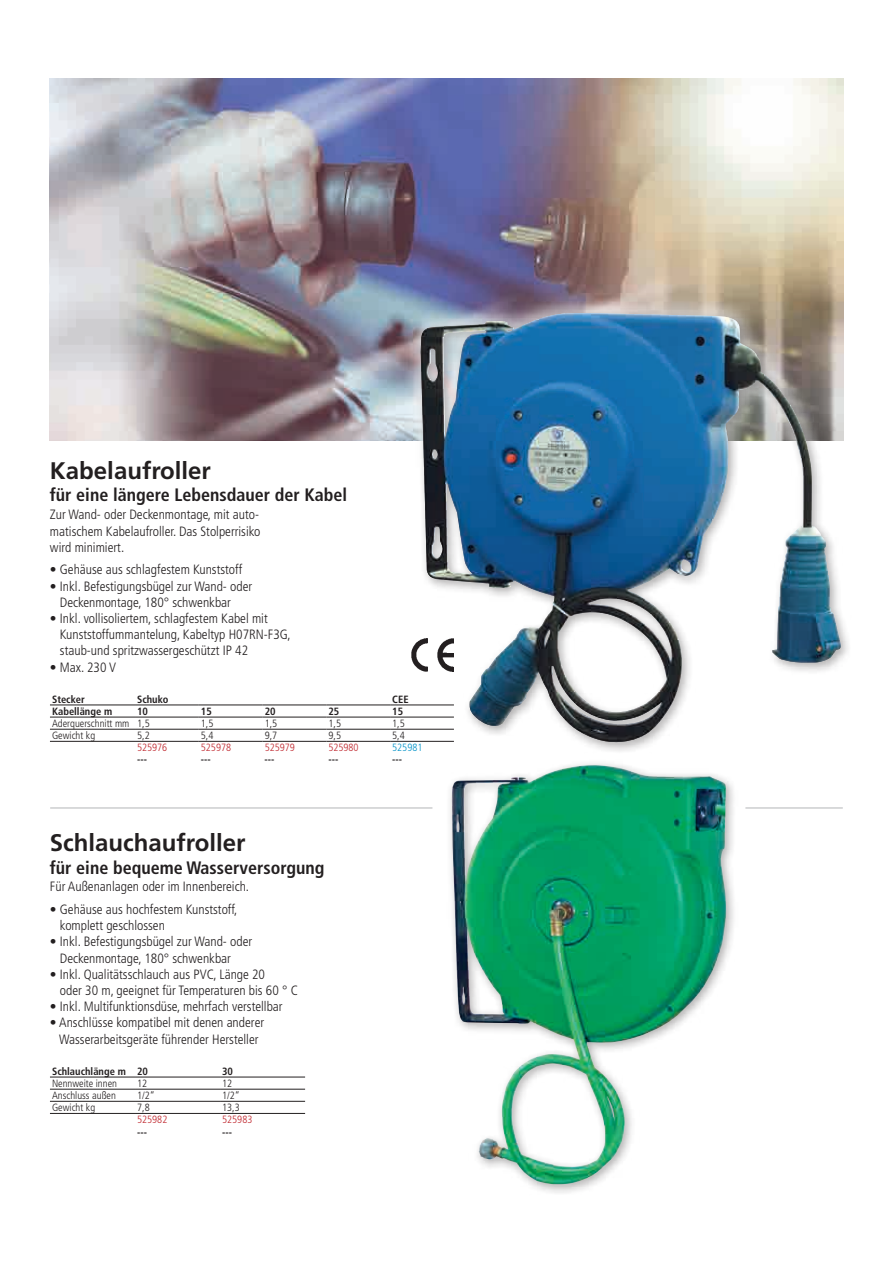
<style>
.page{position:relative;width:893px;height:1263px;background:#fff}
.page>*{position:absolute;margin:0;border:0;box-sizing:border-box;transform-origin:0 0}
.t1{font:700 24px "Frutiger LT";color:#231f20}
.t2{font:700 condensed 18px "Frutiger LT";color:#231f20}
.t3{font:300 condensed 13.5px/16.2px "Frutiger LT";color:#231f20}
.t4{font:300 condensed 10.5px "Frutiger LT";color:#231f20}
.t5{font:700 condensed 10.5px "Frutiger LT";color:#231f20}
.t6{font:300 condensed 10.5px "Frutiger LT";color:#c0262d}
.t7{font:300 condensed 10.5px "Frutiger LT";color:#0092c8}
</style>
<div class="page">
<img style="left:50px;top:79px;width:793px;height:361px">
<hr style="left:51px;top:807px;width:381px;height:1px;background:#bcbdc0">
<hr style="left:746px;top:807px;width:96px;height:1px;background:#bcbdc0">
<div style="left:401px;top:293px;width:459px;height:469px;background:#fff;opacity:.75"></div>
<img style="left:411px;top:638px;width:4px;height:33px">
<div style="left:446px;top:759px;width:292px;height:437px;background:#231f20;opacity:.35"></div>
<img style="left:452px;top:765px;width:173px;height:419px">
<div style="left:415px;top:307px;width:438px;height:447px;background:#231f20;opacity:.35"></div>
<hr style="left:50px;top:705px;width:85px;height:1px;background:#231f20">
<hr style="left:135px;top:705px;width:64px;height:1px;background:#231f20">
<hr style="left:199px;top:705px;width:64px;height:1px;background:#231f20">
<hr style="left:263px;top:705px;width:63px;height:1px;background:#231f20">
<hr style="left:326px;top:705px;width:64px;height:1px;background:#231f20">
<hr style="left:390px;top:705px;width:64px;height:1px;background:#231f20">
<hr style="left:50px;top:717px;width:85px;height:1px;background:#231f20">
<hr style="left:135px;top:717px;width:64px;height:1px;background:#231f20">
<hr style="left:199px;top:717px;width:64px;height:1px;background:#231f20">
<hr style="left:263px;top:717px;width:63px;height:1px;background:#231f20">
<hr style="left:326px;top:717px;width:64px;height:1px;background:#231f20">
<hr style="left:390px;top:717px;width:64px;height:1px;background:#231f20">
<hr style="left:50px;top:729px;width:85px;height:1px;background:#231f20">
<hr style="left:135px;top:729px;width:64px;height:1px;background:#231f20">
<hr style="left:199px;top:729px;width:64px;height:1px;background:#231f20">
<hr style="left:263px;top:729px;width:63px;height:1px;background:#231f20">
<hr style="left:326px;top:729px;width:64px;height:1px;background:#231f20">
<hr style="left:390px;top:729px;width:64px;height:1px;background:#231f20">
<hr style="left:50px;top:741px;width:85px;height:1px;background:#231f20">
<hr style="left:135px;top:741px;width:64px;height:1px;background:#231f20">
<hr style="left:199px;top:741px;width:64px;height:1px;background:#231f20">
<hr style="left:263px;top:741px;width:63px;height:1px;background:#231f20">
<hr style="left:326px;top:741px;width:64px;height:1px;background:#231f20">
<hr style="left:390px;top:741px;width:64px;height:1px;background:#231f20">
<hr style="left:50px;top:1077px;width:85px;height:1px;background:#231f20">
<hr style="left:135px;top:1077px;width:85px;height:1px;background:#231f20">
<hr style="left:220px;top:1077px;width:85px;height:1px;background:#231f20">
<hr style="left:50px;top:1089px;width:85px;height:1px;background:#231f20">
<hr style="left:135px;top:1089px;width:85px;height:1px;background:#231f20">
<hr style="left:220px;top:1089px;width:85px;height:1px;background:#231f20">
<hr style="left:50px;top:1101px;width:85px;height:1px;background:#231f20">
<hr style="left:135px;top:1101px;width:85px;height:1px;background:#231f20">
<hr style="left:220px;top:1101px;width:85px;height:1px;background:#231f20">
<hr style="left:50px;top:1113px;width:85px;height:1px;background:#231f20">
<hr style="left:135px;top:1113px;width:85px;height:1px;background:#231f20">
<hr style="left:220px;top:1113px;width:85px;height:1px;background:#231f20">
<h1 class="t1" style="left:50px;top:457px;width:162px">Kabelaufroller</h1>
<h2 class="t2" style="left:50px;top:484px;width:299px">für eine längere Lebensdauer der Kabel</h2>
<p class="t3" style="left:50px;top:507px;width:212px;text-align:justify">Zur Wand- oder Deckenmontage, mit auto&shy;matischem Kabelaufroller. Das Stolperrisiko wird minimiert.</p>
<p class="t3" style="left:50px;top:562px;width:194px">• Gehäuse aus schlagfestem Kunststoff</p>
<p class="t3" style="left:60px;top:578px;width:194px;text-indent:-10px">• Inkl. Befestigungsbügel zur Wand- oder<br>Deckenmontage, 180° schwenkbar</p>
<p class="t3" style="left:60px;top:610px;width:232px;text-indent:-10px">• Inkl. vollisoliertem, schlagfestem Kabel mit<br>Kunststoffummantelung, Kabeltyp H07RN-F3G, staub-und spritzwassergeschützt IP 42</p>
<p class="t3" style="left:50px;top:659px;width:68px">• Max. 230 V</p>
<p class="t5" style="left:52px;top:693px;width:34px">Stecker</p>
<p class="t5" style="left:137px;top:693px;width:33px">Schuko</p>
<p class="t5" style="left:392px;top:693px;width:18px">CEE</p>
<p class="t5" style="left:52px;top:705px;width:62px">Kabellänge m</p>
<p class="t5" style="left:137px;top:705px;width:12px">10</p>
<p class="t5" style="left:201px;top:705px;width:12px">15</p>
<p class="t5" style="left:265px;top:705px;width:12px">20</p>
<p class="t5" style="left:328px;top:705px;width:12px">25</p>
<p class="t5" style="left:392px;top:705px;width:12px">15</p>
<p class="t4" style="left:52px;top:717px;width:99px">Aderquerschnitt mm 1,5</p>
<p class="t4" style="left:201px;top:717px;width:14px">1,5</p>
<p class="t4" style="left:265px;top:717px;width:14px">1,5</p>
<p class="t4" style="left:328px;top:717px;width:14px">1,5</p>
<p class="t4" style="left:392px;top:717px;width:14px">1,5</p>
<p class="t4" style="left:52px;top:730px;width:45px">Gewicht kg</p>
<p class="t4" style="left:137px;top:730px;width:14px">5,2</p>
<p class="t4" style="left:201px;top:730px;width:14px">5,4</p>
<p class="t4" style="left:265px;top:730px;width:14px">9,7</p>
<p class="t4" style="left:328px;top:730px;width:14px">9,5</p>
<p class="t4" style="left:392px;top:730px;width:14px">5,4</p>
<p class="t6" style="left:137px;top:742px;width:32px">525976</p>
<p class="t6" style="left:201px;top:742px;width:32px">525978</p>
<p class="t6" style="left:265px;top:742px;width:32px">525979</p>
<p class="t6" style="left:328px;top:742px;width:32px">525980</p>
<p class="t7" style="left:392px;top:742px;width:32px">525981</p>
<p class="t5" style="left:137px;top:754px;width:11px">---</p>
<p class="t5" style="left:201px;top:754px;width:11px">---</p>
<p class="t5" style="left:265px;top:754px;width:11px">---</p>
<p class="t5" style="left:328px;top:754px;width:11px">---</p>
<p class="t5" style="left:392px;top:754px;width:11px">---</p>
<h1 class="t1" style="left:50px;top:829px;width:197px">Schlauchaufroller</h1>
<h2 class="t2" style="left:50px;top:857px;width:276px">für eine bequeme Wasserversorgung</h2>
<p class="t3" style="left:50px;top:879px;width:201px">Für Außenanlagen oder im Innenbereich.</p>
<p class="t3" style="left:60px;top:901px;width:179px;text-indent:-10px">• Gehäuse aus hochfestem Kunststoff, komplett geschlossen</p>
<p class="t3" style="left:60px;top:934px;width:194px;text-indent:-10px">• Inkl. Befestigungsbügel zur Wand- oder<br>Deckenmontage, 180° schwenkbar</p>
<p class="t3" style="left:60px;top:966px;width:240px;text-indent:-10px">• Inkl. Qualitätsschlauch aus PVC, Länge 20<br>oder 30 m, geeignet für Temperaturen bis 60 ° C</p>
<p class="t3" style="left:50px;top:999px;width:234px">• Inkl. Multifunktionsdüse, mehrfach verstellbar</p>
<p class="t3" style="left:50px;top:1015px;width:216px;text-align:center">• Anschlüsse kompatibel mit denen anderer<br>Wasserarbeitsgeräte führender Hersteller</p>
<p class="t5" style="left:52px;top:1065px;width:97px">Schlauchlänge m 20</p>
<p class="t5" style="left:222px;top:1065px;width:12px">30</p>
<p class="t4" style="left:52px;top:1077px;width:66px">Nennweite innen</p>
<p class="t4" style="left:137px;top:1077px;width:12px">12</p>
<p class="t4" style="left:222px;top:1077px;width:12px">12</p>
<p class="t4" style="left:52px;top:1089px;width:65px">Anschluss außen</p>
<p class="t4" style="left:137px;top:1089px;width:19px">1/2“</p>
<p class="t4" style="left:222px;top:1089px;width:19px">1/2“</p>
<p class="t4" style="left:52px;top:1102px;width:45px">Gewicht kg</p>
<p class="t4" style="left:137px;top:1102px;width:14px">7,8</p>
<p class="t4" style="left:222px;top:1102px;width:19px">13,3</p>
<p class="t6" style="left:137px;top:1114px;width:32px">525982</p>
<p class="t6" style="left:222px;top:1114px;width:32px">525983</p>
<p class="t5" style="left:137px;top:1126px;width:11px">---</p>
<p class="t5" style="left:222px;top:1126px;width:11px">---</p>
</div>
